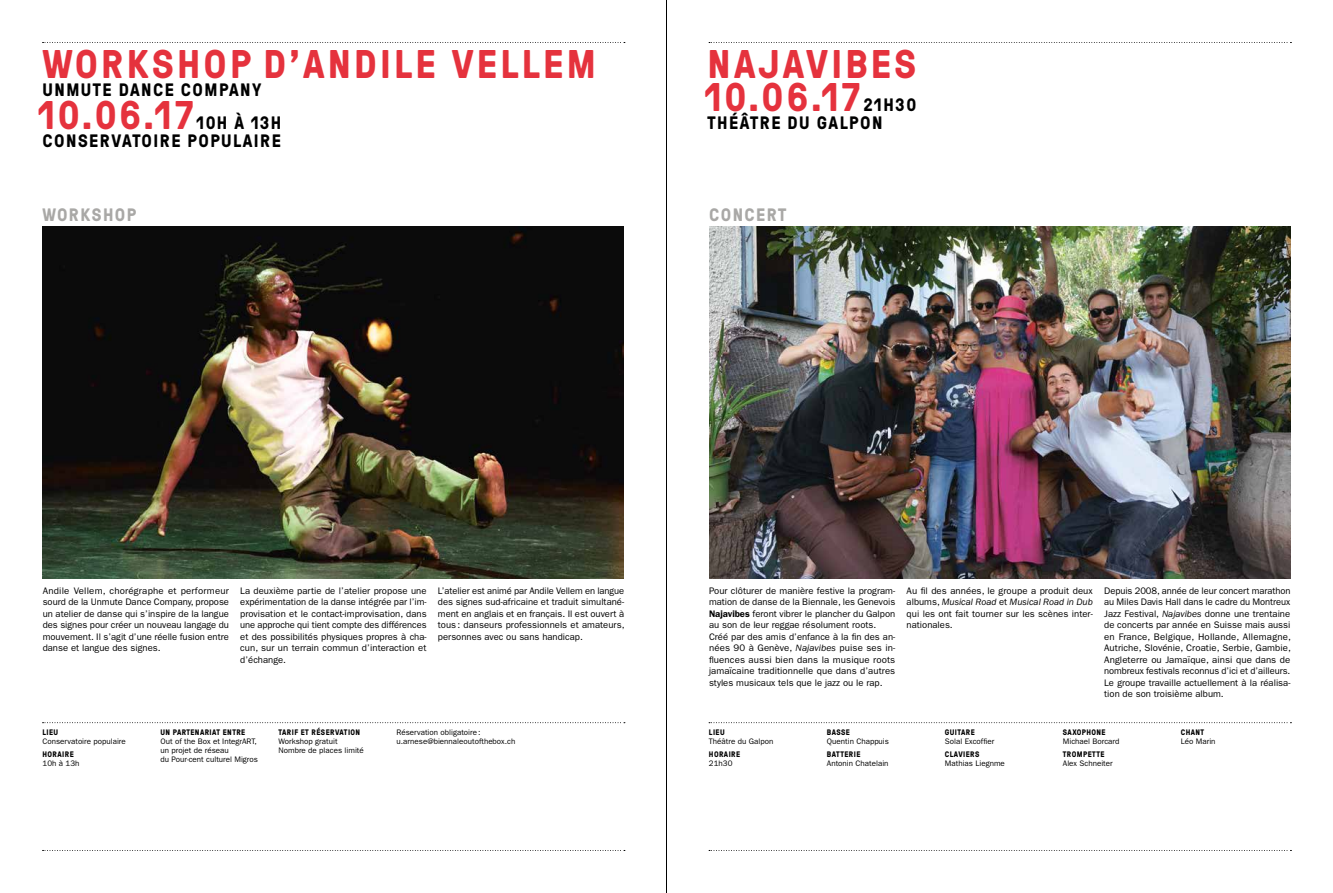
<style>
.page{position:relative;width:1333px;height:893px;background:#fff}
.page>*{position:absolute;margin:0;border:0;box-sizing:border-box;transform-origin:0 0}
.t1{font:700 40px/33px "GT Pressura";letter-spacing:.08em;color:#e5323d}
.t2{font:700 18px/18px "GT Pressura";letter-spacing:.08em;color:#000;text-align:right}
.t3{font:700 18px "GT Pressura";letter-spacing:.08em;color:#a9a8a6}
.t4{font:9.5px/11.5px "Franklin Gothic";color:#000;text-align:justify}
.t5{font:8px/9px "Franklin Gothic";color:#000}
.t6{font:700 8px "GT Pressura";letter-spacing:.05em;color:#000}
.s1{font-weight:600}
.s2{font-style:italic}
</style>
<div class="page">
<hr style="left:666px;top:0;width:1px;height:893px;background:#000">
<svg style="left:43px;top:42px;width:582px;height:1px"></svg>
<svg style="left:43px;top:850px;width:582px;height:1px"></svg>
<svg style="left:43px;top:722px;width:582px;height:1px"></svg>
<img style="left:43px;top:227px;width:581px;height:351px">
<svg style="left:709px;top:42px;width:582px;height:1px"></svg>
<svg style="left:709px;top:850px;width:582px;height:1px"></svg>
<svg style="left:709px;top:722px;width:582px;height:1px"></svg>
<img style="left:709px;top:227px;width:581px;height:351px">
<h1 class="t1" style="left:43px;top:46px;width:555px">WORKSHOP D’ANDILE VELLEM</h1>
<h2 class="t2" style="left:43px;top:80px;width:220px">UNMUTE DANCE COMPANY</h2>
<h1 class="t1" style="left:38px;top:97px;width:157px">10.06.17</h1>
<h2 class="t2" style="left:43px;top:113px;width:240px">10H À 13H<br>CONSERVATOIRE POPULAIRE</h2>
<h2 class="t3" style="left:43px;top:202px;width:95px">WORKSHOP</h2>
<h1 class="t1" style="left:704px;top:46px;width:213px">NAJAVIBES<br>10.06.17</h1>
<h2 class="t2" style="left:707px;top:95px;width:210px;text-align:left;text-indent:156px">21H30<br>THÉÂTRE DU GALPON</h2>
<h2 class="t3" style="left:709px;top:202px;width:79px">CONCERT</h2>
<p class="t4" style="left:43px;top:585px;width:188px">Andile Vellem, chorégraphe et performeur sourd de la Unmute Dance Company, propose un atelier de danse qui s’inspire de la langue des signes pour créer un nouveau langage du mouvement. Il s’agit d’une réelle fusion entre danse et langue des signes.</p>
<p class="t4" style="left:240px;top:585px;width:188px">La deuxième partie de l’atelier propose une expérimentation de la danse intégrée par l’im&shy;provisation et le contact-improvisation, dans une approche qui tient compte des différences et des possibilités physiques propres à cha&shy;cun, sur un terrain commun d’interaction et d’échange.</p>
<p class="t4" style="left:438px;top:585px;width:188px">L’atelier est animé par Andile Vellem en langue des signes sud-africaine et traduit simultané&shy;ment en anglais et en français. Il est ouvert à tous: danseurs professionnels et amateurs, personnes avec ou sans handicap.</p>
<p class="t4" style="left:709px;top:585px;width:188px;text-align:left">Pour clôturer de manière festive la program&shy;mation de danse de la Biennale, les Genevois <span class="s1">Najavibes</span> feront vibrer le plancher du Galpon au son de leur reggae résolument roots.<br>Créé par des amis d’enfance à la fin des an&shy;nées 90 à Genève, <span class="s2">Najavibes</span> puise ses in&shy;fluences aussi bien dans la musique roots jamaïcaine traditionnelle que dans d’autres styles musicaux tels que le jazz ou le rap.</p>
<p class="t4" style="left:906px;top:585px;width:188px">Au fil des années, le groupe a produit deux albums, <span class="s2">Musical Road</span> et <span class="s2">Musical Road in Dub </span>qui les ont fait tourner sur les scènes inter&shy;nationales.</p>
<p class="t4" style="left:1104px;top:585px;width:188px">Depuis 2008, année de leur concert marathon au Miles Davis Hall dans le cadre du Montreux Jazz Festival, <span class="s2">Najavibes</span> donne une trentaine de concerts par année en Suisse mais aussi en France, Belgique, Hollande, Allemagne, Autriche, Slovénie, Croatie, Serbie, Gambie, Angleterre ou Jamaïque, ainsi que dans de nombreux festivals reconnus d’ici et d’ailleurs.<br>Le groupe travaille actuellement à la réalisa&shy;tion de son troisième album.</p>
<p class="t6" style="left:43px;top:726px;width:17px">LIEU</p>
<p class="t5" style="left:43px;top:736px;width:85px">Conservatoire populaire</p>
<p class="t6" style="left:43px;top:748px;width:33px">HORAIRE</p>
<p class="t5" style="left:43px;top:759px;width:38px">10h à 13h</p>
<p class="t6" style="left:160px;top:726px;width:86px">UN PARTENARIAT ENTRE</p>
<p class="t5" style="left:160px;top:736px;width:99px">Out of the Box et IntegrART, un projet de réseau<br>du Pour-cent culturel Migros</p>
<p class="t6" style="left:278px;top:726px;width:83px">TARIF ET RÉSERVATION</p>
<p class="t5" style="left:278px;top:736px;width:87px">Workshop gratuit<br>Nombre de places limité</p>
<p class="t5" style="left:396px;top:727px;width:120px">Réservation obligatoire: u.arnese@biennaleoutofthebox.ch</p>
<p class="t6" style="left:709px;top:726px;width:17px">LIEU</p>
<p class="t5" style="left:709px;top:736px;width:66px">Théâtre du Galpon</p>
<p class="t6" style="left:709px;top:748px;width:33px">HORAIRE</p>
<p class="t5" style="left:709px;top:759px;width:25px">21h30</p>
<p class="t6" style="left:827px;top:726px;width:25px">BASSE</p>
<p class="t5" style="left:827px;top:736px;width:64px">Quentin Chappuis</p>
<p class="t6" style="left:827px;top:748px;width:35px">BATTERIE</p>
<p class="t5" style="left:827px;top:759px;width:63px">Antonin Chatelain</p>
<p class="t6" style="left:944px;top:726px;width:31px">GUITARE</p>
<p class="t5" style="left:944px;top:736px;width:51px">Solal Excoffier</p>
<p class="t6" style="left:944px;top:748px;width:36px">CLAVIERS</p>
<p class="t5" style="left:944px;top:759px;width:61px">Mathias Liegnme</p>
<p class="t6" style="left:1062px;top:726px;width:44px">SAXOPHONE</p>
<p class="t5" style="left:1062px;top:736px;width:58px">Michael Borcard</p>
<p class="t6" style="left:1062px;top:748px;width:43px">TROMPETTE</p>
<p class="t5" style="left:1062px;top:759px;width:51px">Alex Schneiter</p>
<p class="t6" style="left:1180px;top:726px;width:25px">CHANT</p>
<p class="t5" style="left:1180px;top:736px;width:36px">Léo Marin</p>
</div>
